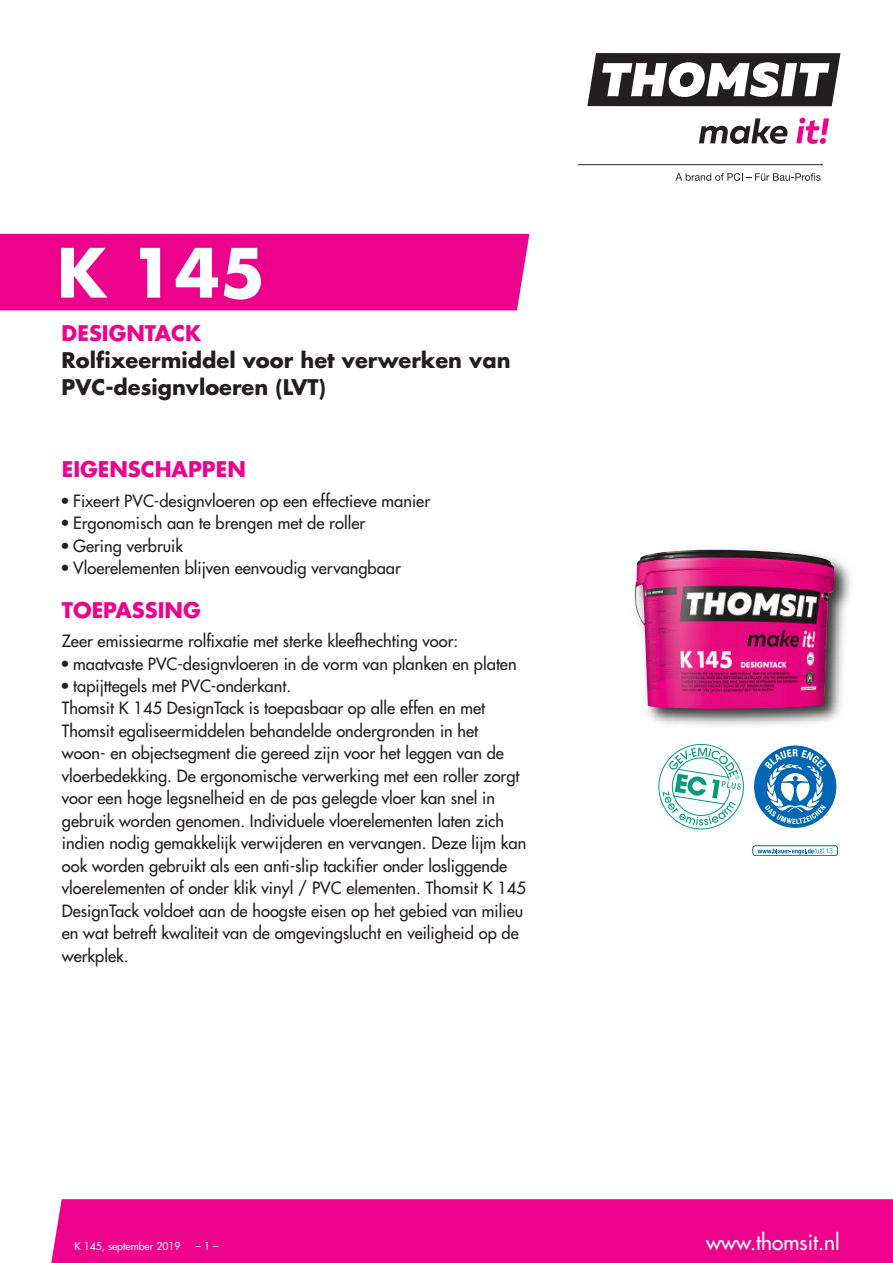
<style>
.page{position:relative;width:893px;height:1263px;background:#fff}
.page>*{position:absolute;margin:0;border:0;box-sizing:border-box;transform-origin:0 0}
.t1{font:700 66px "Futura";color:#fff}
.t2{font:700 21px/27.3px "Futura";color:#231f20}
.t3{font:700 21px "Futura";color:#ed028c}
.t4{font:21px "Futura";color:#fff}
.t5{font:16.5px/22.5px "Futura";color:#231f20}
.t6{font:10.5px "Futura";color:#fff}
.s1{font-stretch:condensed}
</style>
<div class="page">
<svg style="left:587px;top:53px;width:253px;height:53px"></svg>
<svg style="left:699px;top:118px;width:89px;height:26px"></svg>
<svg style="left:796px;top:118px;width:33px;height:26px"></svg>
<hr style="left:578px;top:164px;width:245px;height:1px;background:#231f20">
<svg style="left:675px;top:173px;width:146px;height:8px"></svg>
<svg style="left:659px;top:744px;width:85px;height:85px"></svg>
<svg style="left:754px;top:745px;width:82px;height:83px"></svg>
<div style="left:753px;top:845px;width:85px;height:11px;border:1px solid #0166b3;border-radius:3px"></div>
<svg style="left:758px;top:848px;width:74px;height:6px"></svg>
<div style="left:51px;top:1199px;width:842px;height:64px;background:#ed028c"></div>
<div style="left:0;top:234px;width:529px;height:76px;background:#ed028c"></div>
<img style="left:647px;top:559px;width:204px;height:166px">
<img style="left:635px;top:549px;width:199px;height:160px">
<h1 class="t1" style="left:57px;top:243px;width:210px">K 145</h1>
<p class="t3" style="left:62px;top:323px;width:141px">DESIGNTACK</p>
<p class="t2" style="left:62px;top:348px;width:450px">Rolfixeermiddel voor het verwerken van<br>PVC-designvloeren (LVT)</p>
<p class="t3" style="left:62px;top:460px;width:185px">EIGENSCHAPPEN</p>
<p class="t5" style="left:62px;top:490px;width:370px"><span class="s1">•</span> Fixeert PVC-designvloeren op een effectieve manier</p>
<p class="t5" style="left:62px;top:513px;width:305px"><span class="s1">•</span> Ergonomisch aan te brengen met de roller</p>
<p class="t5" style="left:62px;top:535px;width:123px"><span class="s1">•</span> Gering verbruik</p>
<p class="t5" style="left:62px;top:558px;width:341px"><span class="s1">•</span> Vloerelementen blijven eenvoudig vervangbaar</p>
<p class="t3" style="left:62px;top:600px;width:140px">TOEPASSING</p>
<p class="t5" style="left:62px;top:631px;width:398px">Zeer emissiearme rolfixatie met sterke kleefhechting voor:</p>
<p class="t5" style="left:62px;top:653px;width:456px"><span class="s1">•</span> maatvaste PVC-designvloeren in de vorm van planken en platen</p>
<p class="t5" style="left:62px;top:676px;width:466px"><span class="s1">•</span> tapijttegels met PVC-onderkant.<br>Thomsit K 145 DesignTack is toepasbaar op alle effen en met Thomsit egaliseermiddelen behandelde ondergronden in het<br>woon- en objectsegment die gereed zijn voor het leggen van de vloerbedekking. De ergonomische verwerking met een roller zorgt voor een hoge legsnelheid en de pas gelegde vloer kan snel in gebruik worden genomen. Individuele vloerelementen laten zich indien nodig gemakkelijk verwijderen en vervangen. Deze lijm kan ook worden gebruikt als een anti-slip tackifier onder losliggende vloerelementen of onder klik vinyl / PVC elementen. Thomsit K 145<br>DesignTack voldoet aan de hoogste eisen op het gebied van milieu en wat betreft kwaliteit van de omgevingslucht en veiligheid op de werkplek.</p>
<p class="t6" style="left:74px;top:1241px;width:108px">K 145, september 2019</p>
<p class="t6" style="left:196px;top:1241px;width:24px">–1–</p>
<p class="t4" style="left:706px;top:1232px;width:135px">www.thomsit.nl</p>
</div>
